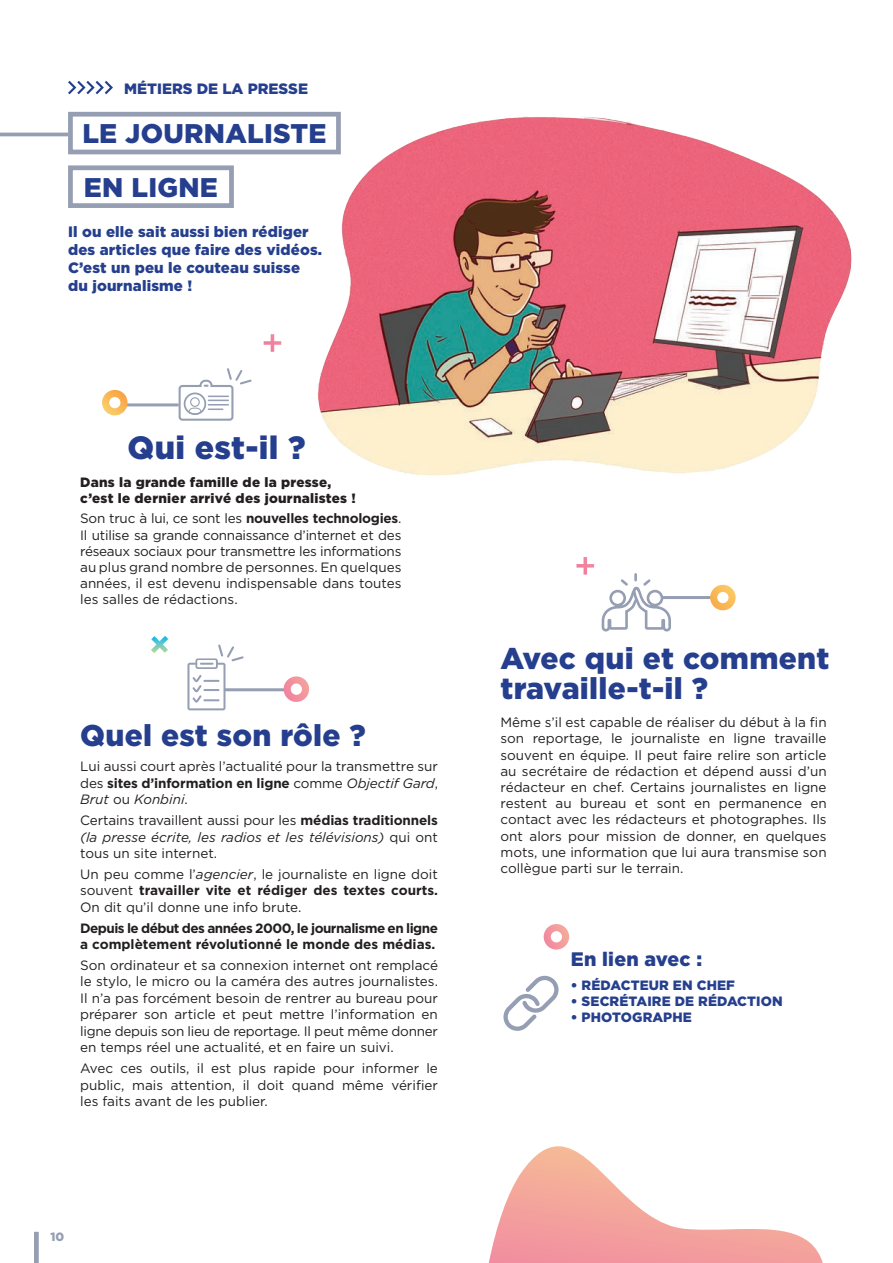
<style>
.page{position:relative;width:893px;height:1263px;background:#fff}
.page>*{position:absolute;margin:0;border:0;box-sizing:border-box;transform-origin:0 0}
.t1{font:900 32.25px "Gotham";letter-spacing:.01em;color:#253f8e}
.t2{font:900 30px/30px "Gotham";letter-spacing:.01em;color:#253f8e}
.t3{font:900 27px/54.6px "Gotham";letter-spacing:.01em;color:#253f8e}
.t4{font:900 19.5px "Gotham";letter-spacing:.01em;color:#253f8e}
.t5{font:900 15px/18px "Gotham";letter-spacing:.01em;color:#253f8e}
.t6{font:13.5px/16.2px "Gotham";color:#231f20;text-align:justify}
.t7{font:700 13.5px/16.5px "Gotham";letter-spacing:-.04em;color:#231f20}
.t8{font:900 13.5px/16.2px "Gotham";letter-spacing:.02em;color:#231f20}
.t9{font:900 13.5px "Gotham";letter-spacing:.01em;color:#253f8e}
.t10{font:900 12px "Gotham";color:#959eb2}
.s1{font-weight:700}
.s2{font-style:italic}
</style>
<div class="page">
<div style="left:34px;top:1232px;width:5px;height:31px;background:#959eb2"></div>
<svg style="left:68px;top:81px;width:45px;height:13px"></svg>
<div style="left:68px;top:112px;width:273px;height:42px;background:#fff;border:5px solid #959eb2"></div>
<div style="left:68px;top:165px;width:166px;height:43px;background:#fff;border:5px solid #959eb2"></div>
<hr style="left:0;top:133px;width:68px;height:3px;background:#959eb2">
<img style="left:304px;top:111px;width:548px;height:365px">
<svg style="left:151px;top:636px;width:17px;height:17px"></svg>
<svg style="left:576px;top:557px;width:18px;height:18px"></svg>
<svg style="left:264px;top:334px;width:17px;height:18px"></svg>
<svg style="left:489px;top:1146px;width:334px;height:117px"></svg>
<svg style="left:544px;top:924px;width:25px;height:25px"></svg>
<div style="left:551px;top:931px;width:11px;height:11px;background:#fff;border-radius:50%"></div>
<hr style="left:115px;top:403px;width:64px;height:3px;background:#959eb2">
<svg style="left:178px;top:368px;width:74px;height:53px"></svg>
<svg style="left:102px;top:390px;width:26px;height:25px"></svg>
<div style="left:109px;top:397px;width:11px;height:11px;background:#fff;border-radius:50%"></div>
<hr style="left:225px;top:688px;width:71px;height:3px;background:#959eb2">
<svg style="left:284px;top:676px;width:25px;height:26px"></svg>
<div style="left:291px;top:683px;width:11px;height:12px;background:#fff;border-radius:50%"></div>
<svg style="left:187px;top:644px;width:58px;height:66px"></svg>
<hr style="left:657px;top:596px;width:66px;height:3px;background:#959eb2">
<svg style="left:710px;top:585px;width:26px;height:25px"></svg>
<div style="left:717px;top:592px;width:11px;height:11px;background:#fff;border-radius:50%"></div>
<svg style="left:601px;top:573px;width:70px;height:59px"></svg>
<svg style="left:503px;top:976px;width:56px;height:55px"></svg>
<p class="t5" style="left:124px;top:79px;width:185px">MÉTIERS DE LA PRESSE</p>
<h3 class="t3" style="left:82px;top:105px;width:246px">LE JOURNALISTE<br>EN LIGNE</h3>
<p class="t5" style="left:68px;top:222px;width:256px">Il ou elle sait aussi bien rédiger des articles que faire des vidéos.<br>C’est un peu le couteau suisse du journalisme !</p>
<h1 class="t1" style="left:128px;top:426px;width:179px">Qui est-il ?</h1>
<p class="t8" style="left:80px;top:474px;width:277px">Dans la grande famille de la presse, c’est le dernier arrivé des journalistes !</p>
<p class="t6" style="left:80px;top:510px;width:323px">Son truc à lui, ce sont les <span class="s1">nouvelles technologies</span>.<br>Il utilise sa grande connaissance d’internet et des réseaux sociaux pour transmettre les informations au plus grand nombre de personnes. En quelques années, il est devenu indispensable dans toutes les salles de rédactions.</p>
<h2 class="t2" style="left:80px;top:720px;width:287px">Quel est son rôle ?</h2>
<p class="t6" style="left:80px;top:758px;width:359px">Lui aussi court après l’actualité pour la transmettre sur des <span class="s1">sites d’information en ligne</span> comme <span class="s2">Objectif Gard</span>, <span class="s2">Brut</span> ou <span class="s2">Konbini</span>.</p>
<p class="t6" style="left:80px;top:812px;width:359px">Certains travaillent aussi pour les <span class="s1">médias traditionnels </span><span class="s2">(la presse écrite, les radios et les télévisions)</span> qui ont tous un site internet.</p>
<p class="t6" style="left:80px;top:865px;width:359px">Un peu comme l’<span class="s2">agencier</span>, le journaliste en ligne doit souvent <span class="s1">travailler vite et rédiger des textes courts.<br></span>On dit qu’il donne une info brute.</p>
<p class="t7" style="left:80px;top:919px;width:359px">Depuis le début des années 2000, le journalisme en ligne a complètement révolutionné le monde des médias.</p>
<p class="t6" style="left:80px;top:956px;width:359px">Son ordinateur et sa connexion internet ont remplacé le stylo, le micro ou la caméra des autres journalistes.<br>Il n’a pas forcément besoin de rentrer au bureau pour préparer son article et peut mettre l’information en ligne depuis son lieu de reportage. Il peut même donner en temps réel une actualité, et en faire un suivi.</p>
<p class="t6" style="left:80px;top:1060px;width:359px">Avec ces outils, il est plus rapide pour informer le public, mais attention, il doit quand même vérifier les faits avant de les publier.</p>
<p class="t10" style="left:50px;top:1229px;width:15px">10</p>
<h2 class="t2" style="left:500px;top:642px;width:331px">Avec qui et comment travaille-t-il ?</h2>
<p class="t6" style="left:500px;top:714px;width:328px">Même s’il est capable de réaliser du début à la fin son reportage, le journaliste en ligne travaille souvent en équipe. Il peut faire relire son article au secrétaire de rédaction et dépend aussi d’un rédacteur en chef. Certains journalistes en ligne restent au bureau et sont en permanence en contact avec les rédacteurs et photographes. Ils ont alors pour mission de donner, en quelques mots, une information que lui aura transmise son collègue parti sur le terrain.</p>
<h3 class="t4" style="left:571px;top:946px;width:133px">En lien avec :</h3>
<p class="t9" style="left:571px;top:975px;width:166px">• RÉDACTEUR EN CHEF</p>
<p class="t9" style="left:571px;top:992px;width:213px">• SECRÉTAIRE DE RÉDACTION</p>
<p class="t9" style="left:571px;top:1008px;width:123px">• PHOTOGRAPHE</p>
</div>
